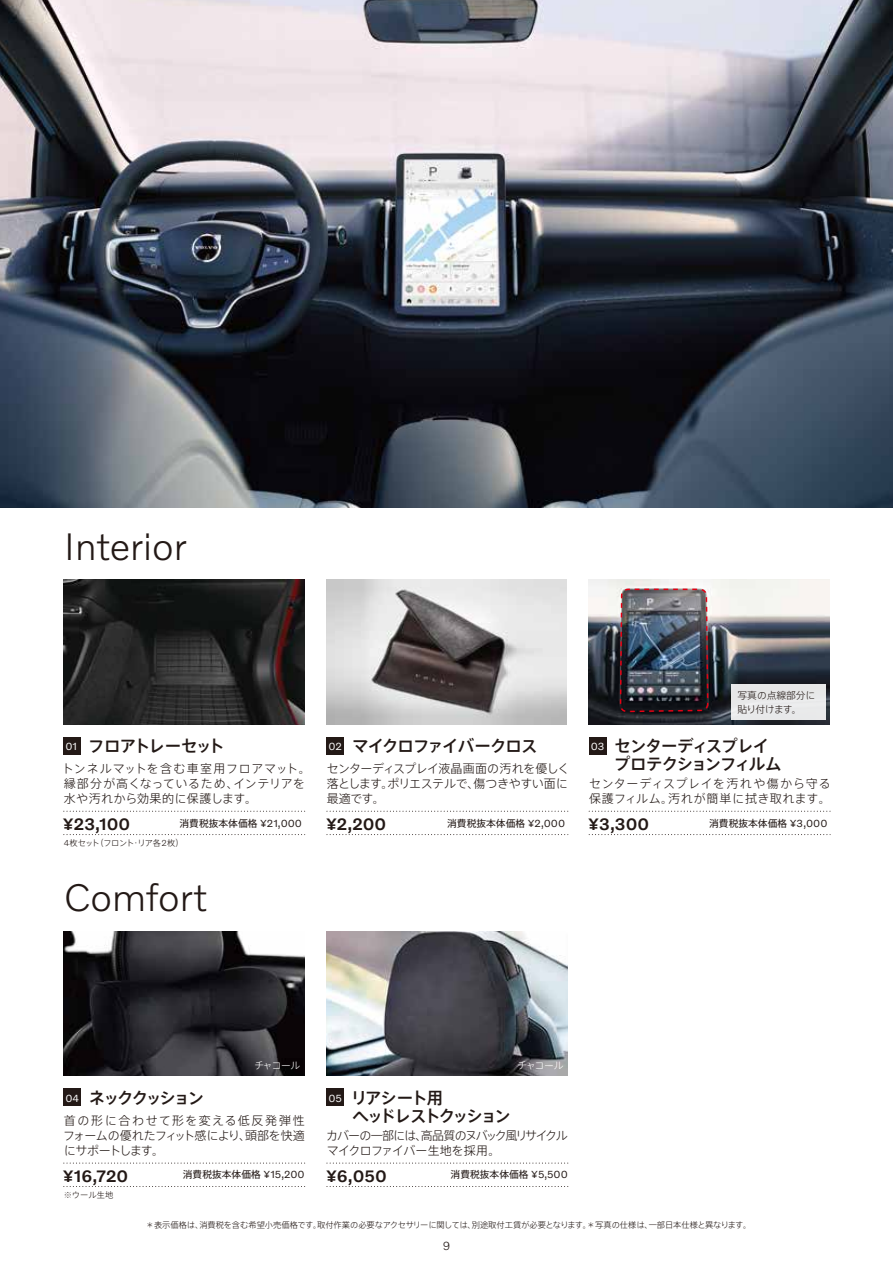
<style>
.page{position:relative;width:893px;height:1263px;background:#fff}
.page>*{position:absolute;margin:0;border:0;box-sizing:border-box;transform-origin:0 0}
.t1{font:300 39px "Volvo Novum";color:#231916}
.t2{font:500 16.8px "Volvo Novum";color:#231916}
.t3{font:500 16.5px/18.8px "Axis Std";letter-spacing:-.07em;color:#231916}
.t4{font:500 16.5px/18.8px "Axis Std";letter-spacing:-.12em;color:#231916}
.t5{font:500 16.5px "Axis Std";letter-spacing:-.06em;color:#231916}
.t6{font:500 16.5px "Axis Std";letter-spacing:-.14em;color:#231916}
.t7{font:300 12px/15px "Axis Std";letter-spacing:.04em;color:#231916}
.t8{font:300 12px/15px "Axis Std";letter-spacing:-.005em;color:#231916;text-align:justify}
.t9{font:300 12px/15px "Axis Std";letter-spacing:-.04em;color:#231916}
.t10{font:300 12px/15px "Axis Std";letter-spacing:.06em;color:#231916}
.t11{font:300 12px/15px "Axis Std";letter-spacing:-.07em;color:#231916}
.t12{font:300 12px "Volvo Novum";color:#231916}
.t13{font:10.5px "Volvo Novum";color:#fff}
.t14{font:9.75px "Axis Std";color:#231916}
.t15{font:300 9.75px/13.5px "Axis Std";letter-spacing:-.01em;color:#231916}
.t16{font:300 9.75px "Axis Std";letter-spacing:-.075em;color:#fff}
.t17{font:300 8.25px "Axis Std";letter-spacing:-.005em;color:#231916}
.t18{font:300 8.25px "Axis Std";letter-spacing:-.085em;color:#231916}
.s1{font-family:"Volvo Novum";font-size:10.5px}
.s2{font-family:"Volvo Novum";font-size:8.85px}
.s3{font-family:"Volvo Novum";font-weight:400;font-size:10.5px;color:#fff}
</style>
<div class="page">
<img style="left:0;top:0;width:893px;height:507px">
<svg style="left:64px;top:834px;width:241px;height:1px"></svg>
<div style="left:64px;top:1089px;width:17px;height:17px;background:#231916"></div>
<div style="left:64px;top:737px;width:17px;height:17px;background:#231916"></div>
<svg style="left:64px;top:1186px;width:241px;height:1px"></svg>
<svg style="left:64px;top:1163px;width:241px;height:1px"></svg>
<svg style="left:64px;top:811px;width:241px;height:1px"></svg>
<svg style="left:327px;top:834px;width:241px;height:1px"></svg>
<div style="left:327px;top:737px;width:17px;height:17px;background:#231916"></div>
<svg style="left:327px;top:811px;width:241px;height:1px"></svg>
<svg style="left:589px;top:834px;width:241px;height:1px"></svg>
<div style="left:589px;top:737px;width:17px;height:17px;background:#231916"></div>
<svg style="left:589px;top:811px;width:241px;height:1px"></svg>
<img style="left:64px;top:579px;width:241px;height:145px">
<img style="left:326px;top:579px;width:241px;height:145px">
<img style="left:588px;top:579px;width:241px;height:145px">
<div style="left:731px;top:684px;width:95px;height:36px;background:#e8e9ea"></div>
<svg style="left:619px;top:298px;width:90px;height:415px"></svg>
<img style="left:64px;top:931px;width:241px;height:145px">
<div style="left:327px;top:1089px;width:17px;height:17px;background:#231916"></div>
<svg style="left:327px;top:1186px;width:241px;height:1px"></svg>
<svg style="left:327px;top:1163px;width:241px;height:1px"></svg>
<img style="left:327px;top:931px;width:241px;height:145px">
<h1 class="t1" style="left:64px;top:521px;width:125px">Interior</h1>
<h3 class="t3" style="left:88px;top:735px;width:138px">フロアトレーセット</h3>
<h3 class="t7" style="left:62px;top:760px;width:250px">トンネルマットを含む車室用フロアマット。縁部分が高くなっているため、インテリアを水や汚れから効果的に保護します。</h3>
<p class="t13" style="left:65px;top:739px;width:15px">0 31</p>
<h2 class="t2" style="left:63px;top:813px;width:69px">¥23,100</h2>
<p class="t14" style="left:180px;top:816px;width:124px">消費税抜本体価格 <span class="s1">¥21,000</span></p>
<p class="t18" style="left:64px;top:837px;width:122px"><span class="s2">4</span>枚セット（フロント・リア各<span class="s2">2</span>枚）</p>
<h1 class="t1" style="left:64px;top:873px;width:145px">Comfort</h1>
<h3 class="t5" style="left:329px;top:733px;width:211px"><span class="s3">032</span> マイクロファイバークロス</h3>
<h3 class="t9" style="left:327px;top:760px;width:244px">センターディスプレイ液晶画面の汚れを優しく落とします。ポリエステルで、傷つきやすい面に最適です。</h3>
<h2 class="t2" style="left:326px;top:813px;width:62px">¥2,200</h2>
<p class="t14" style="left:447px;top:816px;width:120px">消費税抜本体価格 <span class="s1">¥2,000</span></p>
<p class="t15" style="left:737px;top:688px;width:79px">写真の点線部分に貼り付けます。</p>
<h3 class="t3" style="left:614px;top:735px;width:170px;text-indent:-23px"><span class="s3">03</span> センターディスプレイプロテクションフィルム</h3>
<h3 class="t10" style="left:589px;top:775px;width:243px">センターディスプレイを汚れや傷から守る保護フィルム。汚れが簡単に拭き取れます。</h3>
<h2 class="t2" style="left:588px;top:813px;width:62px">¥3,300</h2>
<p class="t14" style="left:709px;top:816px;width:120px">消費税抜本体価格 <span class="s1">¥3,000</span></p>
<p class="t13" style="left:65px;top:1091px;width:15px">04</p>
<h3 class="t6" style="left:89px;top:1085px;width:117px">ネッククッション</h3>
<p class="t16" style="left:254px;top:1058px;width:47px">チャコール</p>
<h3 class="t8" style="left:63px;top:1112px;width:243px">首の形に合わせて形を変える低反発弾性フォームの優れたフィット感により、頭部を快適にサポートします。</h3>
<h2 class="t2" style="left:63px;top:1165px;width:67px">¥16,720</h2>
<p class="t14" style="left:183px;top:1167px;width:123px">消費税抜本体価格 <span class="s1">¥15,200</span></p>
<p class="t17" style="left:64px;top:1189px;width:51px">※ウール生地</p>
<p class="t16" style="left:518px;top:1058px;width:47px">チャコール</p>
<h3 class="t4" style="left:352px;top:1087px;width:160px;text-indent:-24px"><span class="s3">05</span> リアシート用<br>ヘッドレストクッション</h3>
<h3 class="t11" style="left:326px;top:1127px;width:243px">カバーの一部には、高品質のヌバック風リサイクルマイクロファイバー生地を採用。</h3>
<h2 class="t2" style="left:326px;top:1165px;width:62px">¥6,050</h2>
<p class="t14" style="left:451px;top:1167px;width:119px">消費税抜本体価格 <span class="s1">¥5,500</span></p>
<p class="t17" style="left:146px;top:1219px;width:607px">＊表示価格は、消費税を含む希望小売価格です。取付作業の必要なアクセサリーに関しては、別途取付工賃が必要となります。＊写真の仕様は、一部日本仕様と異なります。</p>
<h3 class="t12" style="left:443px;top:1238px;width:9px">9</h3>
</div>
